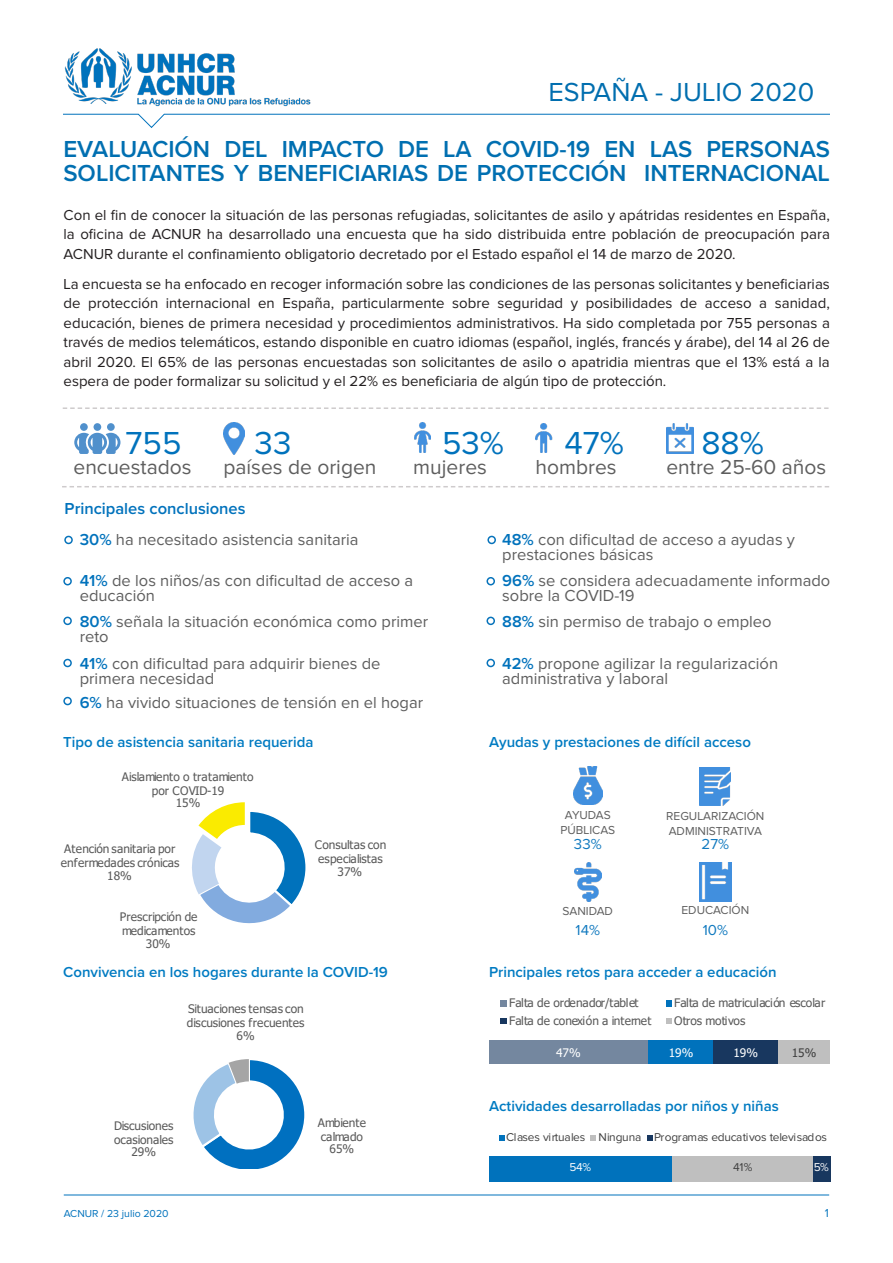
<style>
.page{position:relative;width:893px;height:1263px;background:#fff}
.page>*{position:absolute;margin:0;border:0;box-sizing:border-box;transform-origin:0 0}
.NEWSLETTER_-_main_te{font:33px "Proxima Nova";color:#0072bc}
.t1{font:27px "Proxima Nova";color:#006eaf}
.NEWSLETTER_-_main_te-2{font:600 24px/24px "Proxima Nova";color:#006fb1}
.NEWSLETTER_-_main_te-3{font:21px "Proxima Nova";color:#5e5e5e}
.NEWSLETTER_-_main_te-4{font:16.5px/15px "Proxima Nova";color:#5e5e5e}
.NEWSLETTER_-_main_te-5{font:600 16.5px "Proxima Nova";color:#0072bc}
.NEWSLETTER_-_main_te-6{font:15px/19.5px "Proxima Nova";color:#231f20;text-align:justify}
.NEWSLETTER_-_main_te-7{font:600 15px "Proxima Nova";color:#007bc2}
.NEWSLETTER_-_main_te-8{font:15px "Proxima Nova";color:#1079bf}
.NEWSLETTER_-_main_te-9{font:12px/15px "Proxima Nova";color:#5e5e5e;text-align:center}
.t2{font:12px "Proxima Nova";color:#0072bc}
.t3{font:11.7px/13.4px "Tahoma";color:#595959;text-align:center}
.t4{font:11.7px "Proxima Nova";letter-spacing:-.02em;color:#3f3f3f}
.t5{font:11.7px "Tahoma";color:#fff}
.t6{font:11.7px "Proxima Nova";color:#fff}
.t7{font:11.7px "Tahoma";color:#404040}
.t8{font:10.5px "Proxima Nova";color:#0072bc}
.s1{font-weight:600;color:#0072bc}
</style>
<div class="page">
<hr style="left:64px;top:1194px;width:765px;height:1px;background:#0072bc">
<svg style="left:147px;top:113px;width:682px;height:15px"></svg>
<img style="left:63px;top:48px;width:265px;height:76px">
<div style="left:489px;top:1156px;width:184px;height:25px;background:#0072bc"></div>
<div style="left:673px;top:1156px;width:140px;height:25px;background:#bfbfbf"></div>
<div style="left:813px;top:1156px;width:17px;height:25px;background:#18375f"></div>
<svg style="left:499px;top:1135px;width:5px;height:6px"></svg>
<svg style="left:591px;top:1135px;width:5px;height:6px"></svg>
<svg style="left:647px;top:1135px;width:5px;height:6px"></svg>
<svg style="left:192px;top:802px;width:114px;height:122px"></svg>
<svg style="left:193px;top:1059px;width:112px;height:110px"></svg>
<div style="left:489px;top:1040px;width:159px;height:24px;background:#74879f"></div>
<div style="left:648px;top:1040px;width:65px;height:24px;background:#0072bc"></div>
<div style="left:713px;top:1040px;width:65px;height:24px;background:#18375f"></div>
<div style="left:778px;top:1040px;width:52px;height:24px;background:#bfbfbf"></div>
<svg style="left:501px;top:1000px;width:6px;height:6px"></svg>
<svg style="left:666px;top:1000px;width:5px;height:6px"></svg>
<svg style="left:501px;top:1018px;width:6px;height:5px"></svg>
<svg style="left:666px;top:1018px;width:5px;height:5px"></svg>
<svg style="left:62px;top:486px;width:767px;height:1px"></svg>
<svg style="left:63px;top:407px;width:765px;height:2px"></svg>
<img style="left:573px;top:766px;width:29px;height:39px">
<img style="left:575px;top:863px;width:26px;height:38px">
<img style="left:700px;top:767px;width:31px;height:38px">
<img style="left:699px;top:863px;width:32px;height:38px">
<img style="left:223px;top:423px;width:21px;height:31px">
<img style="left:414px;top:423px;width:17px;height:30px">
<img style="left:535px;top:423px;width:18px;height:30px">
<img style="left:666px;top:423px;width:27px;height:31px">
<div style="left:80px;top:423px;width:8px;height:8px;background:#5090cc;border-radius:50%"></div>
<div style="left:107px;top:423px;width:8px;height:8px;background:#5090cc;border-radius:50%"></div>
<div style="left:94px;top:423px;width:7px;height:8px;background:#5090cc;border-radius:50%"></div>
<svg style="left:74px;top:433px;width:46px;height:21px"></svg>
<div style="left:64px;top:536px;width:9px;height:8px;border:2px solid #0773bb;border-radius:50%"></div>
<div style="left:63px;top:697px;width:9px;height:8px;border:2px solid #0773bb;border-radius:50%"></div>
<div style="left:63px;top:659px;width:9px;height:8px;border:2px solid #0773bb;border-radius:50%"></div>
<div style="left:63px;top:617px;width:9px;height:8px;border:2px solid #0773bb;border-radius:50%"></div>
<div style="left:63px;top:577px;width:9px;height:8px;border:2px solid #0773bb;border-radius:50%"></div>
<div style="left:487px;top:536px;width:9px;height:8px;border:2px solid #0773bb;border-radius:50%"></div>
<div style="left:486px;top:659px;width:9px;height:8px;border:2px solid #0773bb;border-radius:50%"></div>
<div style="left:486px;top:617px;width:9px;height:8px;border:2px solid #0773bb;border-radius:50%"></div>
<div style="left:486px;top:577px;width:9px;height:8px;border:2px solid #0773bb;border-radius:50%"></div>
<h2 class="t1" style="left:549px;top:80px;width:267px">ESPAÑA - JULIO 2020</h2>
<p class="NEWSLETTER_-_main_te-2" style="left:63px;top:137px;width:768px">EVALUACIÓN DEL IMPACTO DE LA COVID-19 EN LAS PERSONAS<br>SOLICITANTES Y BENEFICIARIAS DE PROTECCIÓN INTERNACIONAL</p>
<p class="NEWSLETTER_-_main_te-6" style="left:64px;top:205px;width:768px">Con el fin de conocer la situación de las personas refugiadas, solicitantes de asilo y apátridas residentes en España, la oficina de ACNUR ha desarrollado una encuesta que ha sido distribuida entre población de preocupación para ACNUR durante el confinamiento obligatorio decretado por el Estado español el 14 de marzo de 2020.</p>
<p class="NEWSLETTER_-_main_te-6" style="left:64px;top:274px;width:768px">La encuesta se ha enfocado en recoger información sobre las condiciones de las personas solicitantes y beneficiarias de protección internacional en España, particularmente sobre seguridad y posibilidades de acceso a sanidad, educación, bienes de primera necesidad y procedimientos administrativos. Ha sido completada por 755 personas a través de medios telemáticos, estando disponible en cuatro idiomas (español, inglés, francés y árabe), del 14 al 26 de abril 2020. El 65% de las personas encuestadas son solicitantes de asilo o apatridia mientras que el 13% está a la espera de poder formalizar su solicitud y el 22% es beneficiaria de algún tipo de protección.</p>
<p class="NEWSLETTER_-_main_te" style="left:255px;top:428px;width:38px">33</p>
<p class="NEWSLETTER_-_main_te-3" style="left:223px;top:457px;width:155px">países de origen</p>
<p class="NEWSLETTER_-_main_te" style="left:126px;top:428px;width:57px">755</p>
<p class="NEWSLETTER_-_main_te-3" style="left:74px;top:457px;width:120px">encuestados</p>
<p class="NEWSLETTER_-_main_te-5" style="left:65px;top:497px;width:182px">Principales conclusiones</p>
<p class="NEWSLETTER_-_main_te" style="left:442px;top:428px;width:64px">53%</p>
<p class="NEWSLETTER_-_main_te-3" style="left:413px;top:457px;width:75px">mujeres</p>
<p class="NEWSLETTER_-_main_te" style="left:564px;top:428px;width:61px">47%</p>
<p class="NEWSLETTER_-_main_te-3" style="left:536px;top:457px;width:83px">hombres</p>
<p class="NEWSLETTER_-_main_te" style="left:701px;top:428px;width:64px">88%</p>
<p class="NEWSLETTER_-_main_te-3" style="left:666px;top:457px;width:161px">entre 25-60 años</p>
<p class="NEWSLETTER_-_main_te-4" style="left:80px;top:533px;width:280px"><span class="s1">30%</span> ha necesitado asistencia sanitaria</p>
<p class="NEWSLETTER_-_main_te-4" style="left:502px;top:533px;width:294px"><span class="s1">48%</span> con dificultad de acceso a ayudas y prestaciones básicas</p>
<p class="NEWSLETTER_-_main_te-4" style="left:80px;top:574px;width:335px"><span class="s1">41%</span> de los niños/as con dificultad de acceso a educación</p>
<p class="NEWSLETTER_-_main_te-4" style="left:502px;top:574px;width:330px"><span class="s1">96%</span> se considera adecuadamente informado sobre la COVID-19</p>
<p class="NEWSLETTER_-_main_te-4" style="left:80px;top:615px;width:350px"><span class="s1">80%</span> señala la situación económica como primer reto</p>
<p class="NEWSLETTER_-_main_te-4" style="left:502px;top:615px;width:271px"><span class="s1">88%</span> sin permiso de trabajo o empleo</p>
<p class="NEWSLETTER_-_main_te-4" style="left:80px;top:656px;width:302px"><span class="s1">41%</span> con dificultad para adquirir bienes de primera necesidad</p>
<p class="NEWSLETTER_-_main_te-4" style="left:502px;top:656px;width:277px"><span class="s1">42%</span> propone agilizar la regularización administrativa y laboral</p>
<p class="NEWSLETTER_-_main_te-4" style="left:80px;top:695px;width:345px"><span class="s1">6%</span> ha vivido situaciones de tensión en el hogar</p>
<p class="NEWSLETTER_-_main_te-7" style="left:63px;top:731px;width:252px">Tipo de asistencia sanitaria requerida</p>
<p class="NEWSLETTER_-_main_te-7" style="left:489px;top:730px;width:263px">Ayudas y prestaciones de difícil acceso</p>
<p class="t3" style="left:122px;top:770px;width:133px">Aislamiento o tratamiento por COVID-19<br>15%</p>
<p class="t3" style="left:61px;top:843px;width:120px">Atención sanitaria por enfermedades crónicas<br>18%</p>
<p class="t3" style="left:120px;top:911px;width:79px">Prescripción de medicamentos<br>30%</p>
<p class="t3" style="left:315px;top:839px;width:73px">Consultas con especialistas<br>37%</p>
<p class="NEWSLETTER_-_main_te-7" style="left:63px;top:960px;width:326px">Convivencia en los hogares durante la COVID-19</p>
<p class="t3" style="left:187px;top:1002px;width:119px">Situaciones tensas con discusiones frecuentes<br>6%</p>
<p class="t3" style="left:114px;top:1119px;width:61px">Discusiones ocasionales<br>29%</p>
<p class="t3" style="left:318px;top:1116px;width:50px">Ambiente calmado<br>65%</p>
<p class="NEWSLETTER_-_main_te-9" style="left:560px;top:808px;width:56px">AYUDAS<br>PÚBLICAS</p>
<p class="NEWSLETTER_-_main_te-9" style="left:666px;top:809px;width:100px">REGULARIZACIÓN</p>
<p class="NEWSLETTER_-_main_te-9" style="left:669px;top:824px;width:95px">ADMINISTRATIVA</p>
<p class="NEWSLETTER_-_main_te-8" style="left:574px;top:837px;width:29px">33%</p>
<p class="NEWSLETTER_-_main_te-8" style="left:702px;top:837px;width:29px">27%</p>
<p class="NEWSLETTER_-_main_te-9" style="left:563px;top:904px;width:52px">SANIDAD</p>
<p class="NEWSLETTER_-_main_te-9" style="left:681px;top:903px;width:69px">EDUCACIÓN</p>
<p class="NEWSLETTER_-_main_te-8" style="left:576px;top:923px;width:26px">14%</p>
<p class="NEWSLETTER_-_main_te-8" style="left:703px;top:923px;width:27px">10%</p>
<p class="NEWSLETTER_-_main_te-7" style="left:489px;top:960px;width:289px">Principales retos para acceder a educación</p>
<p class="t3" style="left:509px;top:997px;width:131px">Falta de ordenador/tablet</p>
<p class="t3" style="left:674px;top:997px;width:153px">Falta de matriculación escolar</p>
<p class="t3" style="left:509px;top:1015px;width:144px">Falta de conexión a internet</p>
<p class="t3" style="left:674px;top:1015px;width:73px">Otros motivos</p>
<p class="t5" style="left:556px;top:1045px;width:26px">47%</p>
<p class="t5" style="left:669px;top:1045px;width:26px">19%</p>
<p class="t5" style="left:733px;top:1045px;width:26px">19%</p>
<p class="t7" style="left:792px;top:1045px;width:26px">15%</p>
<p class="NEWSLETTER_-_main_te-7" style="left:489px;top:1095px;width:291px">Actividades desarrolladas por niños y niñas</p>
<p class="t4" style="left:506px;top:1132px;width:322px">Clases virtuales Ninguna Programas educativos televisados</p>
<p class="t6" style="left:569px;top:1162px;width:23px">54%</p>
<p class="t4" style="left:733px;top:1162px;width:21px">41%</p>
<p class="t6" style="left:814px;top:1162px;width:17px">5%</p>
<p class="t8" style="left:64px;top:1209px;width:106px">ACNUR / 23 julio 2020</p>
<p class="t2" style="left:825px;top:1208px;width:6px">1</p>
</div>
